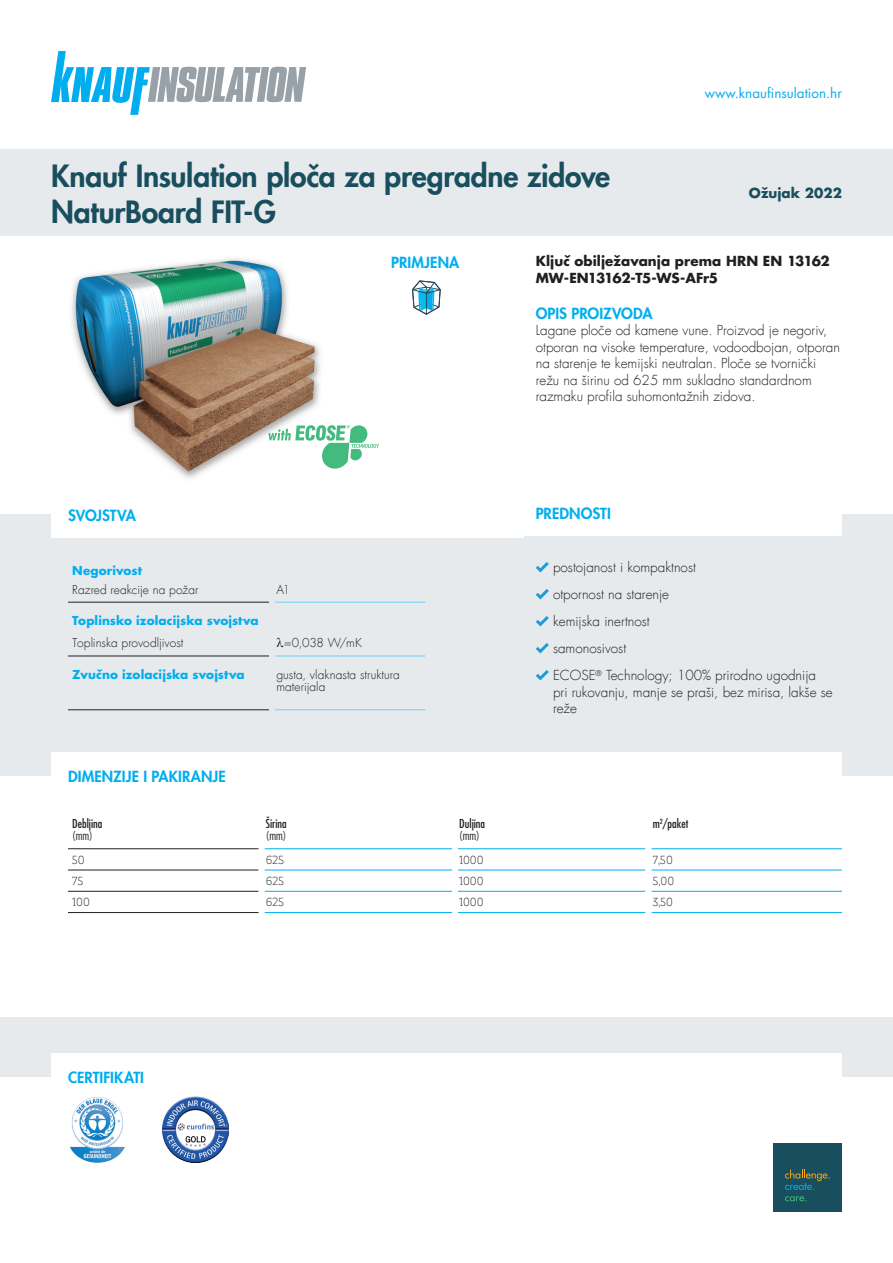
<style>
.page{position:relative;width:893px;height:1263px;background:#fff}
.page>*{position:absolute;margin:0;border:0;box-sizing:border-box;transform-origin:0 0}
.t1{font:30px/36px "Futura LT Heavy";letter-spacing:-.005em;color:#184e5d}
.t2{font:15px "Futura LT Heavy";letter-spacing:.005em;color:#00aeef}
.t3{font:300 13.5px/16.5px "Futura LT";color:#231f20}
.t4{font:700 13.5px "Futura X";letter-spacing:.005em;color:#231f20}
.t5{font:13.5px "Futura X";color:#00aeef}
.t6{font:700 13.5px "Futura X";letter-spacing:-.025em;color:#231f20}
.t7{font:700 13.5px "Futura X";letter-spacing:.005em;color:#184e5d}
.Tablica_vrijednosti{font:300 12px/12px "Futura LT";color:#231f20}
.Tablica_kategorija{font:700 12px "Futura X";letter-spacing:.005em;color:#00aeef}
.Tablica_vrijednosti-2{font:300 12px "Dobra Slab";color:#231f20}
.Tablica_kategorija-2{font:500 condensed 12px "Futura X";color:#231f20}
.Tablica_kategorija-3{font:300 condensed 12px "Futura X";color:#231f20}
</style>
<div class="page">
<svg style="left:51px;top:51px;width:255px;height:64px"></svg>
<div style="left:0;top:149px;width:893px;height:87px;background:#e7eaec"></div>
<div style="left:0;top:514px;width:893px;height:262px;background:#e7eaec"></div>
<div style="left:0;top:1017px;width:893px;height:60px;background:#e7eaec"></div>
<div style="left:51px;top:491px;width:472px;height:47px;background:#fff"></div>
<div style="left:51px;top:1053px;width:791px;height:47px;background:#fff"></div>
<div style="left:51px;top:752px;width:791px;height:47px;background:#fff"></div>
<div style="left:519px;top:489px;width:323px;height:47px;background:#fff"></div>
<hr style="left:68px;top:602px;width:201px;height:1px;background:#231f20">
<hr style="left:68px;top:656px;width:201px;height:1px;background:#231f20">
<hr style="left:68px;top:709px;width:201px;height:1px;background:#231f20">
<hr style="left:275px;top:602px;width:150px;height:1px;background:#6bcff6">
<hr style="left:275px;top:656px;width:150px;height:1px;background:#6bcff6">
<hr style="left:275px;top:709px;width:150px;height:1px;background:#6bcff6">
<svg style="left:536px;top:562px;width:13px;height:10px"></svg>
<svg style="left:536px;top:589px;width:13px;height:10px"></svg>
<svg style="left:536px;top:616px;width:13px;height:10px"></svg>
<svg style="left:536px;top:643px;width:13px;height:10px"></svg>
<svg style="left:536px;top:670px;width:13px;height:10px"></svg>
<svg style="left:68px;top:849px;width:774px;height:42px"></svg>
<hr style="left:264px;top:870px;width:188px;height:1px;background:#00aeef">
<hr style="left:458px;top:870px;width:187px;height:1px;background:#00aeef">
<hr style="left:651px;top:870px;width:191px;height:1px;background:#00aeef">
<hr style="left:264px;top:848px;width:188px;height:1px;background:#00aeef">
<hr style="left:458px;top:848px;width:187px;height:1px;background:#00aeef">
<hr style="left:651px;top:848px;width:191px;height:1px;background:#00aeef">
<hr style="left:264px;top:891px;width:188px;height:1px;background:#00aeef">
<hr style="left:458px;top:891px;width:187px;height:1px;background:#00aeef">
<hr style="left:651px;top:891px;width:191px;height:1px;background:#00aeef">
<hr style="left:264px;top:912px;width:188px;height:1px;background:#00aeef">
<hr style="left:458px;top:912px;width:187px;height:1px;background:#00aeef">
<hr style="left:651px;top:912px;width:191px;height:1px;background:#00aeef">
<div style="left:258px;top:849px;width:6px;height:21px;background:#fff"></div>
<div style="left:452px;top:849px;width:6px;height:21px;background:#fff"></div>
<div style="left:645px;top:849px;width:6px;height:21px;background:#fff"></div>
<div style="left:452px;top:870px;width:6px;height:21px;background:#fff"></div>
<div style="left:645px;top:870px;width:6px;height:21px;background:#fff"></div>
<hr style="left:68px;top:848px;width:190px;height:1px;background:#231f20">
<hr style="left:68px;top:891px;width:190px;height:1px;background:#231f20">
<hr style="left:68px;top:912px;width:190px;height:1px;background:#231f20">
<hr style="left:68px;top:870px;width:190px;height:1px;background:#231f20">
<div style="left:258px;top:870px;width:6px;height:21px;background:#fff"></div>
<img style="left:70px;top:1097px;width:55px;height:66px">
<div style="left:774px;top:1144px;width:68px;height:68px;background:#184e5d"></div>
<svg style="left:785px;top:1169px;width:45px;height:21px"></svg>
<svg style="left:785px;top:1196px;width:21px;height:5px"></svg>
<svg style="left:412px;top:280px;width:29px;height:35px"></svg>
<img style="left:163px;top:1097px;width:66px;height:66px">
<img style="left:71px;top:258px;width:249px;height:220px">
<svg style="left:268px;top:425px;width:111px;height:44px"></svg>
<p class="t1" style="left:51px;top:157px;width:561px">Knauf Insulation ploča za pregradne zidove<br>NaturBoard FIT-G</p>
<p class="t5" style="left:705px;top:84px;width:139px">www.knaufinsulation.hr</p>
<p class="t7" style="left:749px;top:184px;width:94px">Ožujak 2022</p>
<p class="t2" style="left:68px;top:505px;width:69px">SVOJSTVA</p>
<p class="t2" style="left:391px;top:252px;width:70px">PRIMJENA</p>
<p class="t4" style="left:536px;top:252px;width:295px">Ključ obilježavanja prema HRN EN 13162</p>
<p class="t6" style="left:536px;top:269px;width:184px">MW-EN13162-T5-WS-AFr5</p>
<p class="t2" style="left:536px;top:303px;width:118px">OPIS PROIZVODA</p>
<p class="t3" style="left:536px;top:322px;width:306px">Lagane ploče od kamene vune. Proizvod je negoriv, otporan na visoke temperature, vodoodbojan, otporan na starenje te kemijski neutralan. Ploče se tvornički režu na širinu od 625 mm sukladno standardnom razmaku profila suhomontažnih zidova.</p>
<p class="t2" style="left:536px;top:503px;width:77px">PREDNOSTI</p>
<p class="Tablica_kategorija" style="left:72px;top:563px;width:71px">Negorivost</p>
<p class="Tablica_vrijednosti" style="left:72px;top:584px;width:128px">Razred reakcije na požar</p>
<p class="Tablica_vrijednosti" style="left:276px;top:584px;width:15px">A1</p>
<p class="Tablica_kategorija" style="left:72px;top:612px;width:188px">Toplinsko izolacijska svojstva</p>
<p class="Tablica_vrijednosti" style="left:72px;top:637px;width:113px">Toplinska provodljivost</p>
<p class="Tablica_vrijednosti" style="left:284px;top:637px;width:79px">=0,038 W/mK</p>
<p class="Tablica_kategorija" style="left:72px;top:666px;width:174px">Zvučno izolacijska svojstva</p>
<p class="Tablica_vrijednosti" style="left:276px;top:669px;width:125px">gusta, vlaknasta struktura materijala</p>
<p class="t3" style="left:553px;top:560px;width:144px">postojanost i kompaktnost</p>
<p class="t3" style="left:553px;top:587px;width:118px">otpornost na starenje</p>
<p class="t3" style="left:553px;top:614px;width:98px">kemijska inertnost</p>
<p class="t3" style="left:553px;top:641px;width:75px">samonosivost</p>
<p class="t3" style="left:553px;top:668px;width:281px">ECOSE<sup>®</sup> Technology; 100% prirodno ugodnija pri rukovanju, manje se praši, bez mirisa, lakše se reže</p>
<p class="t2" style="left:68px;top:767px;width:159px">DIMENZIJE I PAKIRANJE</p>
<p class="Tablica_kategorija-2" style="left:72px;top:817px;width:32px">Debljina</p>
<p class="Tablica_kategorija-3" style="left:72px;top:829px;width:22px">(mm)</p>
<p class="Tablica_kategorija-2" style="left:266px;top:817px;width:23px">Širina</p>
<p class="Tablica_kategorija-3" style="left:266px;top:829px;width:22px">(mm)</p>
<p class="Tablica_kategorija-2" style="left:459px;top:817px;width:27px">Duljina</p>
<p class="Tablica_kategorija-3" style="left:459px;top:829px;width:22px">(mm)</p>
<p class="Tablica_kategorija-2" style="left:653px;top:817px;width:37px">m<sup>2</sup>/paket</p>
<p class="Tablica_vrijednosti-2" style="left:72px;top:852px;width:14px">50</p>
<p class="Tablica_vrijednosti-2" style="left:266px;top:852px;width:20px">625</p>
<p class="Tablica_vrijednosti-2" style="left:459px;top:852px;width:26px">1000</p>
<p class="Tablica_vrijednosti-2" style="left:653px;top:852px;width:22px">7,50</p>
<p class="Tablica_vrijednosti-2" style="left:72px;top:874px;width:13px">75</p>
<p class="Tablica_vrijednosti-2" style="left:266px;top:874px;width:20px">625</p>
<p class="Tablica_vrijednosti-2" style="left:459px;top:874px;width:26px">1000</p>
<p class="Tablica_vrijednosti-2" style="left:653px;top:874px;width:23px">5,00</p>
<p class="Tablica_vrijednosti-2" style="left:72px;top:895px;width:19px">100</p>
<p class="Tablica_vrijednosti-2" style="left:266px;top:895px;width:20px">625</p>
<p class="Tablica_vrijednosti-2" style="left:459px;top:895px;width:26px">1000</p>
<p class="Tablica_vrijednosti-2" style="left:653px;top:895px;width:22px">3,50</p>
<p class="t2" style="left:68px;top:1067px;width:78px">CERTIFIKATI</p>
</div>
